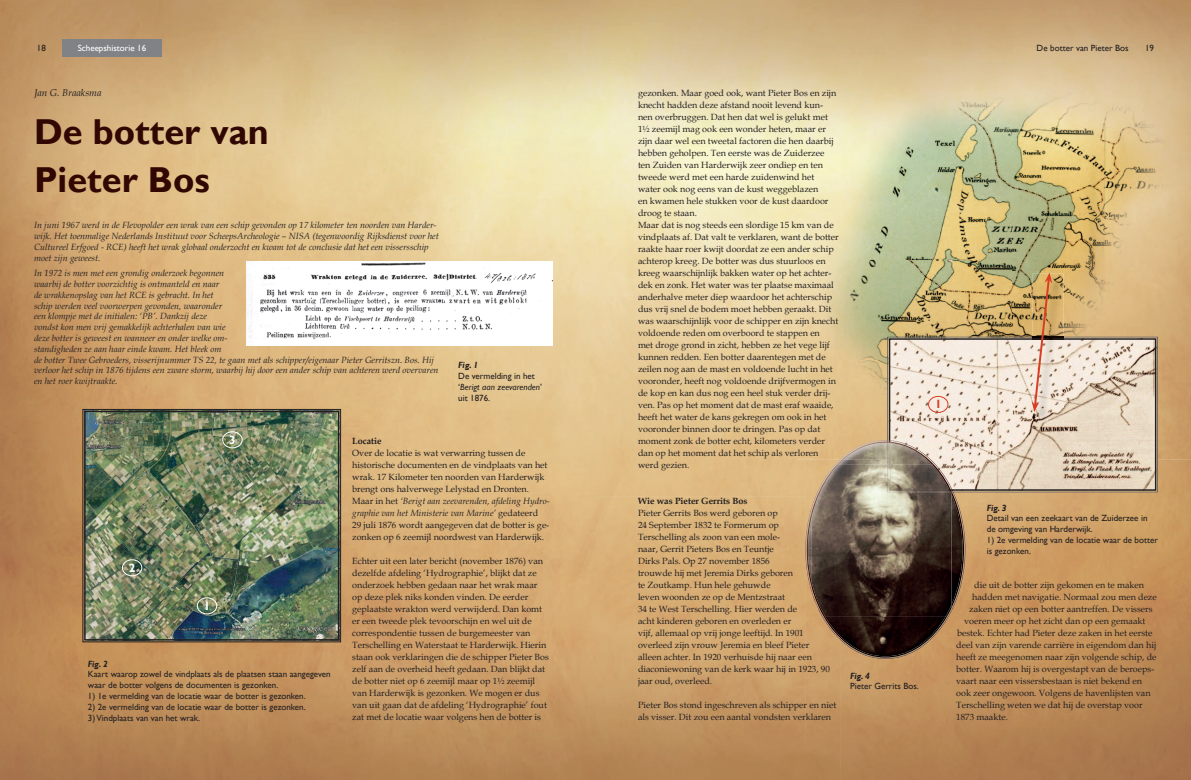
<style>
.page{position:relative;width:1191px;height:780px;background:#fff}
.page>*{position:absolute;margin:0;border:0;box-sizing:border-box;transform-origin:0 0}
.t1{font:700 36px/48px "Gill Sans";color:#310702}
.t2{font:700 12px "Gill Sans";color:#fff}
.t3{font:700 12px "Gill Sans";color:#da3d25}
.t4{font:italic 10px "Book Antiqua";color:#231f20}
.t5{font:9px/12px "Book Antiqua";color:#231f20}
.t6{font:italic 9px/10.8px "Book Antiqua";color:#231f20}
.t7{font:9px/10.8px "Gill Sans";color:#231f20}
.t8{font:700 9px "Book Antiqua";color:#231f20}
.t9{font:italic 700 9px "Gill Sans";color:#231f20}
.t10{font:9px "Gill Sans";color:#fff}
.s1{font-style:italic}
</style>
<div class="page">
<img style="left:0;top:0;width:805px;height:780px">
<div style="left:62px;top:40px;width:100px;height:17px;background:#808285"></div>
<img style="left:805px;top:0;width:386px;height:60px">
<img style="left:805px;top:460px;width:35px;height:320px">
<img style="left:1156px;top:360px;width:35px;height:420px">
<img style="left:946px;top:492px;width:210px;height:288px">
<img style="left:911px;top:659px;width:35px;height:121px">
<img style="left:840px;top:659px;width:71px;height:121px">
<div style="left:638px;top:425px;width:159px;height:10px;background:#e2c28a"></div>
<img style="left:638px;top:437px;width:159px;height:8px">
<img style="left:638px;top:449px;width:159px;height:9px">
<div style="left:638px;top:653px;width:174px;height:10px;background:#d2a770"></div>
<div style="left:638px;top:665px;width:192px;height:10px;background:#cfa36d"></div>
<img style="left:797px;top:60px;width:394px;height:300px">
<img style="left:797px;top:360px;width:90px;height:100px">
<img style="left:246px;top:262px;width:307px;height:84px">
<img style="left:82px;top:409px;width:259px;height:233px">
<div style="left:84px;top:410px;width:255px;height:230px;border:2px solid #231f20"></div>
<svg style="left:888px;top:338px;width:268px;height:153px;background:#e0d2c1"></svg>
<img style="left:1032px;top:274px;width:31px;height:148px">
<svg style="left:1031px;top:272px;width:21px;height:140px;background:#d3af8c"></svg>
<img style="left:812px;top:464px;width:137px;height:153px">
<img style="left:839px;top:440px;width:37px;height:24px">
<img style="left:825px;top:494px;width:137px;height:162px">
<img style="left:887px;top:464px;width:62px;height:28px">
<img style="left:888px;top:464px;width:61px;height:27px">
<img style="left:890px;top:440px;width:45px;height:24px">
<img style="left:805px;top:506px;width:7px;height:87px">
<img style="left:951px;top:490px;width:14px;height:121px">
<img style="left:822px;top:617px;width:126px;height:42px">
<img style="left:950px;top:464px;width:1px;height:24px">
<svg style="left:835px;top:460px;width:8px;height:4px"></svg>
<img style="left:841px;top:441px;width:35px;height:19px">
<svg style="left:876px;top:440px;width:14px;height:24px"></svg>
<img style="left:951px;top:491px;width:13px;height:116px">
<img style="left:824px;top:617px;width:123px;height:40px">
<img style="left:931px;top:464px;width:19px;height:25px">
<svg style="left:949px;top:488px;width:4px;height:6px"></svg>
<div style="left:928px;top:396px;width:20px;height:17px;border:1px solid #da3d25;border-radius:50%"></div>
<div style="left:197px;top:597px;width:20px;height:17px;border:1px solid #fff;border-radius:50%"></div>
<div style="left:122px;top:559px;width:20px;height:17px;border:1px solid #fff;border-radius:50%"></div>
<div style="left:222px;top:431px;width:21px;height:17px;border:1px solid #fff;border-radius:50%"></div>
<p class="t7" style="left:37px;top:43px;width:10px">18</p>
<p class="t10" style="left:78px;top:43px;width:70px">Scheepshistorie 16</p>
<p class="t7" style="left:1036px;top:43px;width:93px">De botter van Pieter Bos</p>
<p class="t7" style="left:1145px;top:43px;width:10px">19</p>
<p class="t4" style="left:34px;top:86px;width:69px">Jan G. Braaksma</p>
<h1 class="t1" style="left:34px;top:109px;width:236px">De botter van<br>Pieter Bos</h1>
<p class="t6" style="left:34px;top:219px;width:406px">In juni 1967 werd in de Flevopolder een wrak van een schip gevonden op 17 kilometer ten noorden van Harder&shy;wijk. Het toenmalige Nederlands Instituut voor ScheepsArcheologie – NISA (tegenwoordig Rijksdienst voor het Cultureel Erfgoed - RCE) heeft het wrak globaal onderzocht en kwam tot de conclusie dat het een vissersschip moet zijn geweest.</p>
<p class="t6" style="left:34px;top:267px;width:406px">In 1972 is men met een grondig onderzoek begonnen<br>waarbij de botter voorzichtig is ontmanteld en naar<br>de wrakkenopslag van het RCE is gebracht. In het<br>schip werden veel voorwerpen gevonden, waaronder<br>een klompje met de initialen: ‘PB’. Dankzij deze<br>vondst kon men vrij gemakkelijk achterhalen van wie<br>deze botter is geweest en wanneer en onder welke om-<br>standigheden ze aan haar einde kwam. Het bleek om<br>de botter Twee Gebroeders, visserijnummer TS 22, te gaan met als schipper/eigenaar Pieter Gerritszn. Bos. Hij verloor het schip in 1876 tijdens een zware storm, waarbij hij door een ander schip van achteren werd overvaren en het roer kwijtraakte.</p>
<p class="t9" style="left:458px;top:360px;width:21px">Fig. 1</p>
<p class="t7" style="left:458px;top:371px;width:85px">De vermelding in het ‘<span class="s1">Berigt aan zeevarenden</span>’ uit 1876.</p>
<h2 class="t2" style="left:129px;top:560px;width:8px">2</h2>
<h2 class="t2" style="left:229px;top:432px;width:8px">3</h2>
<h2 class="t2" style="left:204px;top:598px;width:8px">1</h2>
<p class="t9" style="left:88px;top:658px;width:21px">Fig. 2</p>
<p class="t7" style="left:88px;top:669px;width:244px">Kaart waarop zowel de vindplaats als de plaatsen staan aangegeven waar de botter volgens de documenten is gezonken.</p>
<p class="t7" style="left:88px;top:690px;width:219px">1) 1e vermelding van de locatie waar de botter is gezonken.</p>
<p class="t7" style="left:88px;top:701px;width:219px">2) 2e vermelding van de locatie waar de botter is gezonken.</p>
<p class="t7" style="left:88px;top:712px;width:114px">3) Vindplaats van van het wrak.</p>
<p class="t8" style="left:352px;top:435px;width:31px">Locatie</p>
<p class="t5" style="left:352px;top:447px;width:199px">Over de locatie is wat verwarring tussen de historische documenten en de vindplaats van het wrak. 17 Kilometer ten noorden van Harderwijk brengt ons halverwege Lelystad en Dronten.<br>Maar in het <span class="s1">‘Berigt aan zeevarenden, afdeling Hydro&shy;graphie van het Ministerie van Marine’</span> gedateerd<br>29 juli 1876 wordt aangegeven dat de botter is ge&shy;zonken op 6 zeemijl noordwest van Harderwijk.</p>
<p class="t5" style="left:352px;top:555px;width:198px">Echter uit een later bericht (november 1876) van dezelfde afdeling ‘Hydrographie’, blijkt dat ze onderzoek hebben gedaan naar het wrak maar op deze plek niks konden vinden. De eerder geplaatste wrakton werd verwijderd. Dan komt er een tweede plek tevoorschijn en wel uit de correspondentie tussen de burgemeester van Terschelling en Waterstaat te Harderwijk. Hierin staan ook verklaringen die de schipper Pieter Bos zelf aan de overheid heeft gedaan. Dan blijkt dat de botter niet op 6 zeemijl maar op 1½ zeemijl van Harderwijk is gezonken. We mogen er dus van uit gaan dat de afdeling ‘Hydrographie’ fout zat met de locatie waar volgens hen de botter is</p>
<p class="t5" style="left:638px;top:87px;width:202px">gezonken. Maar goed ook, want Pieter Bos en zijn knecht hadden deze afstand nooit levend kun&shy;nen overbruggen. Dat hen dat wel is gelukt met 1½ zeemijl mag ook een wonder heten, maar er zijn daar wel een tweetal factoren die hen daarbij hebben geholpen. Ten eerste was de Zuiderzee ten Zuiden van Harderwijk zeer ondiep en ten tweede werd met een harde zuidenwind het water ook nog eens van de kust weggeblazen<br>en kwamen hele stukken voor de kust daardoor droog te staan.<br>Maar dat is nog steeds een slordige 15 km van de vindplaats af. Dat valt te verklaren, want de botter raakte haar roer kwijt doordat ze een ander schip achterop kreeg. De botter was dus stuurloos en kreeg waarschijnlijk bakken water op het achter&shy;dek en zonk. Het water was ter plaatse maximaal anderhalve meter diep waardoor het achterschip dus vrij snel de bodem moet hebben geraakt. Dit was waarschijnlijk voor de schipper en zijn knecht voldoende reden om overboord te stappen en<br>met droge grond in zicht, hebben ze het vege lijf kunnen redden. Een botter daarentegen met de zeilen nog aan de mast en voldoende lucht in het vooronder, heeft nog voldoende drijfvermogen in de kop en kan dus nog een heel stuk verder drij&shy;ven. Pas op het moment dat de mast eraf waaide, heeft het water de kans gekregen om ook in het vooronder binnen door te dringen. Pas op dat moment zonk de botter echt, kilometers verder dan op het moment dat het schip als verloren werd gezien.</p>
<p class="t8" style="left:638px;top:495px;width:111px">Wie was Pieter Gerrits Bos</p>
<p class="t5" style="left:638px;top:507px;width:193px">Pieter Gerrits Bos werd geboren op<br>24 September 1832 te Formerum op Terschelling als zoon van een mole-<br>naar, Gerrit Pieters Bos en Teuntje<br>Dirks Pals. Op 27 november 1856<br>trouwde hij met Jeremia Dirks geboren<br>te Zoutkamp. Hun hele gehuwde<br>leven woonden ze op de Mentzstraat<br>34 te West Terschelling. Hier werden de<br>acht kinderen geboren en overleden er<br>vijf, allemaal op vrij jonge leeftijd. In 1901 overleed zijn vrouw Jeremia en bleef Pieter alleen achter. In 1920 verhuisde hij naar een diaconiewoning van de kerk waar hij in 1923, 90 jaar oud, overleed.</p>
<p class="t5" style="left:638px;top:699px;width:200px">Pieter Bos stond ingeschreven als schipper en niet als visser. Dit zou een aantal vondsten verklaren</p>
<p class="t9" style="left:850px;top:670px;width:21px">Fig. 4</p>
<p class="t7" style="left:850px;top:681px;width:70px">Pieter Gerrits Bos.</p>
<h2 class="t3" style="left:935px;top:397px;width:8px">1</h2>
<p class="t9" style="left:986px;top:502px;width:21px">Fig. 3</p>
<p class="t7" style="left:986px;top:513px;width:162px">Detail van een zeekaart van de Zuiderzee in de omgeving van Harderwijk.</p>
<p class="t7" style="left:986px;top:534px;width:173px">1) 2e vermelding van de locatie waar de botter is gezonken.</p>
<p class="t5" style="left:974px;top:579px;width:171px">die uit de botter zijn gekomen en te maken</p>
<p class="t5" style="left:972px;top:591px;width:186px">hadden met navigatie. Normaal zou men deze</p>
<p class="t5" style="left:969px;top:603px;width:185px">zaken niet op een botter aantreffen. De vissers</p>
<p class="t5" style="left:964px;top:615px;width:183px">voeren meer op het zicht dan op een gemaakt</p>
<p class="t5" style="left:957px;top:627px;width:197px">bestek. Echter had Pieter deze zaken in het eerste</p>
<p class="t5" style="left:956px;top:639px;width:201px">deel van zijn varende carrière in eigendom dan hij</p>
<p class="t5" style="left:956px;top:651px;width:202px">heeft ze meegenomen naar zijn volgende schip, de</p>
<p class="t5" style="left:956px;top:663px;width:200px">botter. Waarom hij is overgestapt van de beroeps-</p>
<p class="t5" style="left:956px;top:675px;width:187px">vaart naar een vissersbestaan is niet bekend en</p>
<p class="t5" style="left:956px;top:687px;width:196px">ook zeer ongewoon. Volgens de havenlijsten van</p>
<p class="t5" style="left:956px;top:699px;width:188px">Terschelling weten we dat hij de overstap voor</p>
<p class="t5" style="left:956px;top:711px;width:53px">1873 maakte.</p>
</div>
